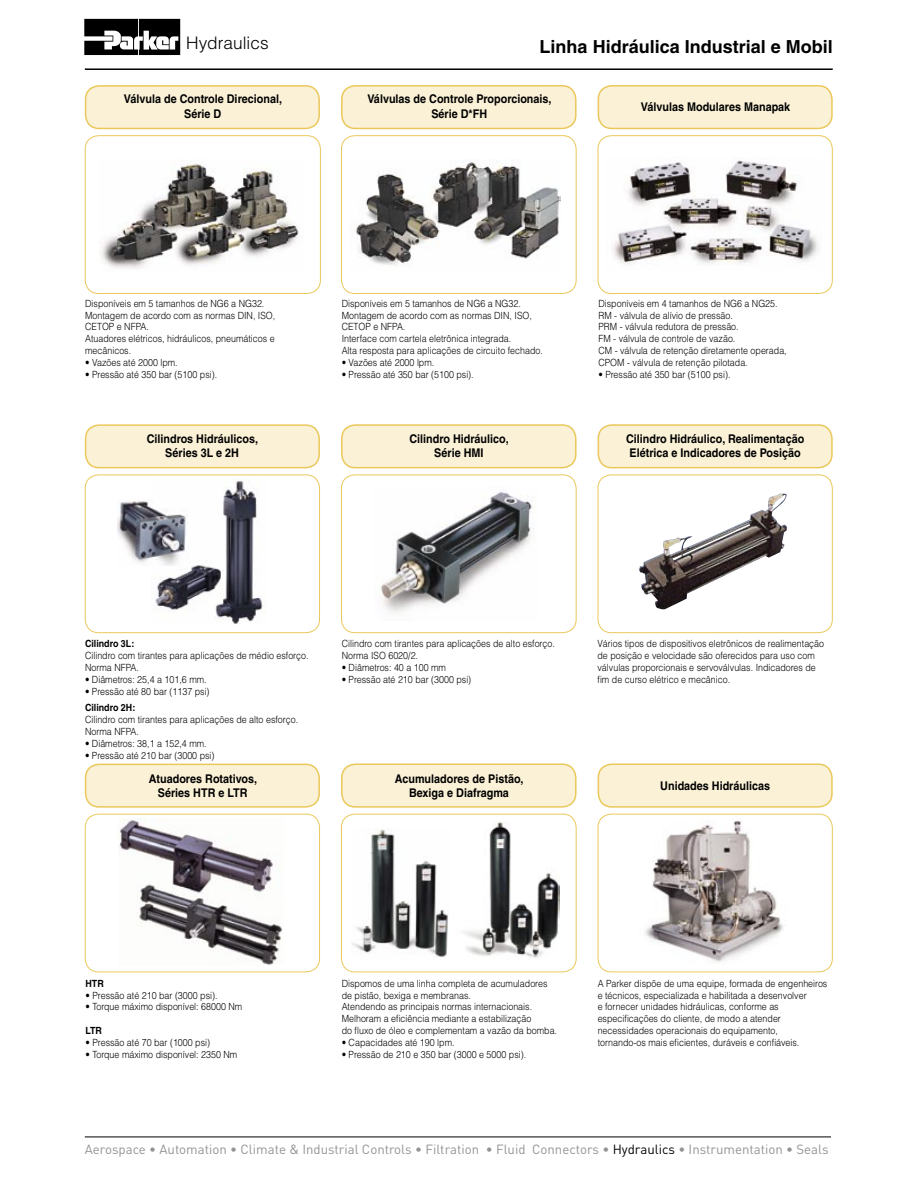
<style>
.page{position:relative;width:918px;height:1188px;background:#fff}
.page>*{position:absolute;margin:0;border:0;box-sizing:border-box;transform-origin:0 0}
.t1{font:700 18px "Helvetica";color:#000}
.t2{font:300 17.25px "Helvetica";color:#000}
.t3{font:13.2px "DIN";color:#939393}
.t4{font:700 12px/14.4px "Helvetica";color:#000;text-align:center;scale:.9 1}
.t5{font:300 9.9px/11.9px "Helvetica";color:#000;scale:.9 1}
.t6{font:700 9.9px "Helvetica";color:#000;scale:.9 1}
.s1{color:#000}
</style>
<div class="page">
<svg style="left:84px;top:85px;width:236px;height:43px;background:#f9efd0"></svg>
<svg style="left:341px;top:85px;width:236px;height:43px;background:#f9eed0"></svg>
<svg style="left:597px;top:85px;width:236px;height:43px;background:#f9efd0"></svg>
<svg style="left:341px;top:135px;width:236px;height:158px"></svg>
<svg style="left:597px;top:135px;width:236px;height:158px"></svg>
<svg style="left:84px;top:135px;width:237px;height:158px"></svg>
<hr style="left:85px;top:1137px;width:746px;height:1px;background:#000">
<hr style="left:85px;top:68px;width:748px;height:2px;background:#000">
<svg style="left:84px;top:424px;width:236px;height:44px;background:#f9eecf"></svg>
<svg style="left:341px;top:424px;width:236px;height:44px;background:#f9eece"></svg>
<svg style="left:597px;top:424px;width:236px;height:44px;background:#f9eece"></svg>
<svg style="left:341px;top:474px;width:236px;height:159px"></svg>
<svg style="left:597px;top:474px;width:236px;height:159px"></svg>
<svg style="left:84px;top:474px;width:236px;height:159px"></svg>
<svg style="left:84px;top:763px;width:236px;height:44px;background:#f9eecf"></svg>
<svg style="left:341px;top:763px;width:236px;height:44px;background:#f9eecf"></svg>
<svg style="left:597px;top:763px;width:236px;height:44px;background:#f9eecf"></svg>
<svg style="left:341px;top:813px;width:236px;height:159px"></svg>
<svg style="left:597px;top:813px;width:236px;height:159px"></svg>
<svg style="left:84px;top:813px;width:236px;height:159px"></svg>
<svg style="left:84px;top:19px;width:96px;height:36px"></svg>
<img style="left:373px;top:487px;width:164px;height:133px">
<img style="left:152px;top:478px;width:114px;height:147px">
<img style="left:117px;top:500px;width:71px;height:65px">
<img style="left:351px;top:829px;width:99px;height:131px">
<img style="left:456px;top:822px;width:103px;height:140px">
<img style="left:635px;top:819px;width:154px;height:146px">
<img style="left:351px;top:160px;width:209px;height:112px">
<img style="left:605px;top:157px;width:217px;height:114px">
<img style="left:118px;top:818px;width:165px;height:148px">
<img style="left:639px;top:493px;width:149px;height:117px">
<img style="left:99px;top:159px;width:205px;height:113px">
<h2 class="t2" style="left:186px;top:33px;width:84px">Hydraulics</h2>
<p class="t4" style="left:124px;top:92px;width:177px">Válvula de Controle Direcional,<br>Série D</p>
<h1 class="t1" style="left:540px;top:36px;width:295px">Linha Hidráulica Industrial e Mobil</h1>
<p class="t4" style="left:367px;top:92px;width:206px">Válvulas de Controle Proporcionais,<br>Série D*FH</p>
<p class="t4" style="left:641px;top:99px;width:168px">Válvulas Modulares Manapak</p>
<p class="t5" style="left:85px;top:297px;width:213px">Disponíveis em 5 tamanhos de NG6 a NG32.<br>Montagem de acordo com as normas DIN, ISO,<br>CETOP e NFPA.<br>Atuadores elétricos, hidráulicos, pneumáticos e mecânicos.</p>
<p class="t5" style="left:85px;top:356px;width:104px">• Vazões até 2000 lpm.</p>
<p class="t5" style="left:85px;top:368px;width:148px">• Pressão até 350 bar (5100 psi).</p>
<p class="t4" style="left:147px;top:431px;width:125px">Cilindros Hidráulicos,<br>Séries 3L e 2H</p>
<p class="t5" style="left:342px;top:297px;width:225px">Disponíveis em 5 tamanhos de NG6 a NG32.<br>Montagem de acordo com as normas DIN, ISO, CETOP e NFPA.<br>Interface com cartela eletrônica integrada.<br>Alta resposta para aplicações de circuito fechado.</p>
<p class="t5" style="left:342px;top:356px;width:104px">• Vazões até 2000 lpm.</p>
<p class="t5" style="left:342px;top:368px;width:148px">• Pressão até 350 bar (5100 psi).</p>
<p class="t4" style="left:409px;top:431px;width:112px">Cilindro Hidráulico,<br>Série HMI</p>
<p class="t5" style="left:598px;top:297px;width:211px">Disponíveis em 4 tamanhos de NG6 a NG25.<br>RM - válvula de alívio de pressão.<br>PRM - válvula redutora de pressão.<br>FM - válvula de controle de vazão.<br>CM - válvula de retenção diretamente operada, CPOM - válvula de retenção pilotada.</p>
<p class="t5" style="left:598px;top:368px;width:148px">• Pressão até 350 bar (5100 psi).</p>
<p class="t4" style="left:626px;top:431px;width:199px;text-align:left">Cilindro Hidráulico, Realimentação<br>Elétrica e Indicadores de Posição</p>
<p class="t6" style="left:85px;top:638px;width:56px">Cilindro 3L:</p>
<p class="t5" style="left:85px;top:649px;width:250px">Cilindro com tirantes para aplicações de médio esforço.<br>Norma NFPA.</p>
<p class="t5" style="left:85px;top:673px;width:137px">• Diâmetros: 25,4 a 101,6 mm.</p>
<p class="t5" style="left:85px;top:685px;width:140px">• Pressão até 80 bar (1137 psi)</p>
<p class="t6" style="left:85px;top:702px;width:57px">Cilindro 2H:</p>
<p class="t5" style="left:85px;top:713px;width:238px">Cilindro com tirantes para aplicações de alto esforço.<br>Norma NFPA.</p>
<p class="t5" style="left:85px;top:737px;width:137px">• Diâmetros: 38,1 a 152,4 mm.</p>
<p class="t5" style="left:85px;top:749px;width:145px">• Pressão até 210 bar (3000 psi)</p>
<p class="t4" style="left:149px;top:771px;width:122px">Atuadores Rotativos,<br>Séries HTR e LTR</p>
<p class="t5" style="left:342px;top:637px;width:238px">Cilindro com tirantes para aplicações de alto esforço.<br>Norma ISO 6020/2.</p>
<p class="t5" style="left:342px;top:661px;width:117px">• Diâmetros: 40 a 100 mm</p>
<p class="t5" style="left:342px;top:673px;width:145px">• Pressão até 210 bar (3000 psi)</p>
<p class="t4" style="left:395px;top:771px;width:145px">Acumuladores de Pistão,<br>Bexiga e Diafragma</p>
<p class="t5" style="left:598px;top:637px;width:253px">Vários tipos de dispositivos eletrônicos de realimentação de posição e velocidade são oferecidos para uso com válvulas proporcionais e servoválvulas. Indicadores de fim de curso elétrico e mecânico.</p>
<p class="t4" style="left:660px;top:779px;width:124px">Unidades Hidráulicas</p>
<p class="t6" style="left:86px;top:977px;width:22px">HTR</p>
<p class="t5" style="left:86px;top:989px;width:148px">• Pressão até 210 bar (3000 psi).</p>
<p class="t5" style="left:86px;top:1001px;width:176px">• Torque máximo disponível: 68000 Nm</p>
<p class="t6" style="left:86px;top:1025px;width:20px">LTR</p>
<p class="t5" style="left:86px;top:1036px;width:140px">• Pressão até 70 bar (1000 psi)</p>
<p class="t5" style="left:86px;top:1048px;width:170px">• Torque máximo disponível: 2350 Nm</p>
<p class="t5" style="left:342px;top:977px;width:241px">Dispomos de uma linha completa de acumuladores de pistão, bexiga e membranas.<br>Atendendo as principais normas internacionais.<br>Melhoram a eficiência mediante a estabilização<br>do fluxo de óleo e complementam a vazão da bomba.</p>
<p class="t5" style="left:342px;top:1036px;width:127px">• Capacidades até 190 lpm.</p>
<p class="t5" style="left:342px;top:1048px;width:207px">• Pressão de 210 e 350 bar (3000 e 5000 psi).</p>
<p class="t5" style="left:598px;top:977px;width:257px">A Parker dispõe de uma equipe, formada de engenheiros e técnicos, especializada e habilitada a desenvolver<br>e fornecer unidades hidráulicas, conforme as especificações do cliente, de modo a atender necessidades operacionais do equipamento, tornando-os mais eficientes, duráveis e confiáveis.</p>
<h3 class="t3" style="left:85px;top:1141px;width:745px">Aerospace • Automation • Climate &amp; Industrial Controls • Filtration • Fluid Connectors • <span class="s1">Hydraulics</span> • Instrumentation • Seals</h3>
</div>
